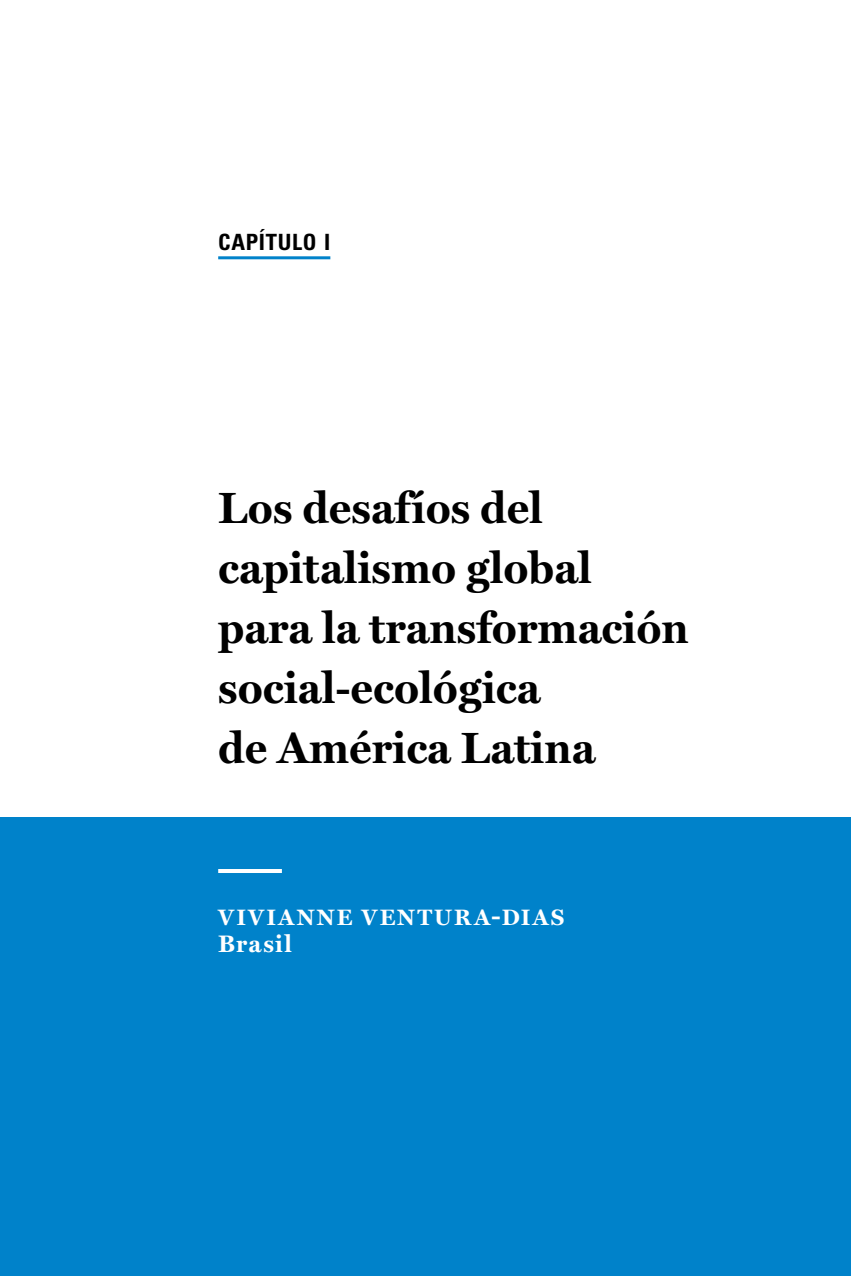
<style>
.page{position:relative;width:851px;height:1276px;background:#fff}
.page>*{position:absolute;margin:0;border:0;box-sizing:border-box;transform-origin:0 0}
.t1{font:700 44px/60px "Miller Text";color:#000}
.t2{font:700 24px "Miller Text";letter-spacing:.05em;color:#fff}
.t3{font:22.4px "Miller Text Bold SC800";letter-spacing:.095em;color:#fff}
.t4{font:22.4px "Univers LT Std Bold Cn SC800";letter-spacing:.03em;color:#000}
.s1{font-size:28px}
</style>
<div class="page">
<div style="left:0;top:817px;width:850px;height:459px;background:#0082ca"></div>
<hr style="left:218px;top:869px;width:64px;height:4px;background:#fff">
<hr style="left:218px;top:256px;width:112px;height:3px;background:#0082ca">
<p class="t4" style="left:218px;top:228px;width:114px">CAPÍTULO I</p>
<p class="t1" style="left:218px;top:477px;width:472px">Los desafíos del capitalismo global para la transformación social-ecológica<br>de América Latina</p>
<p class="t3" style="left:218px;top:904px;width:348px">VIVIANNE VENTURA<span class="s1">-</span>DIAS</p>
<p class="t2" style="left:218px;top:929px;width:75px">Brasil</p>
</div>
